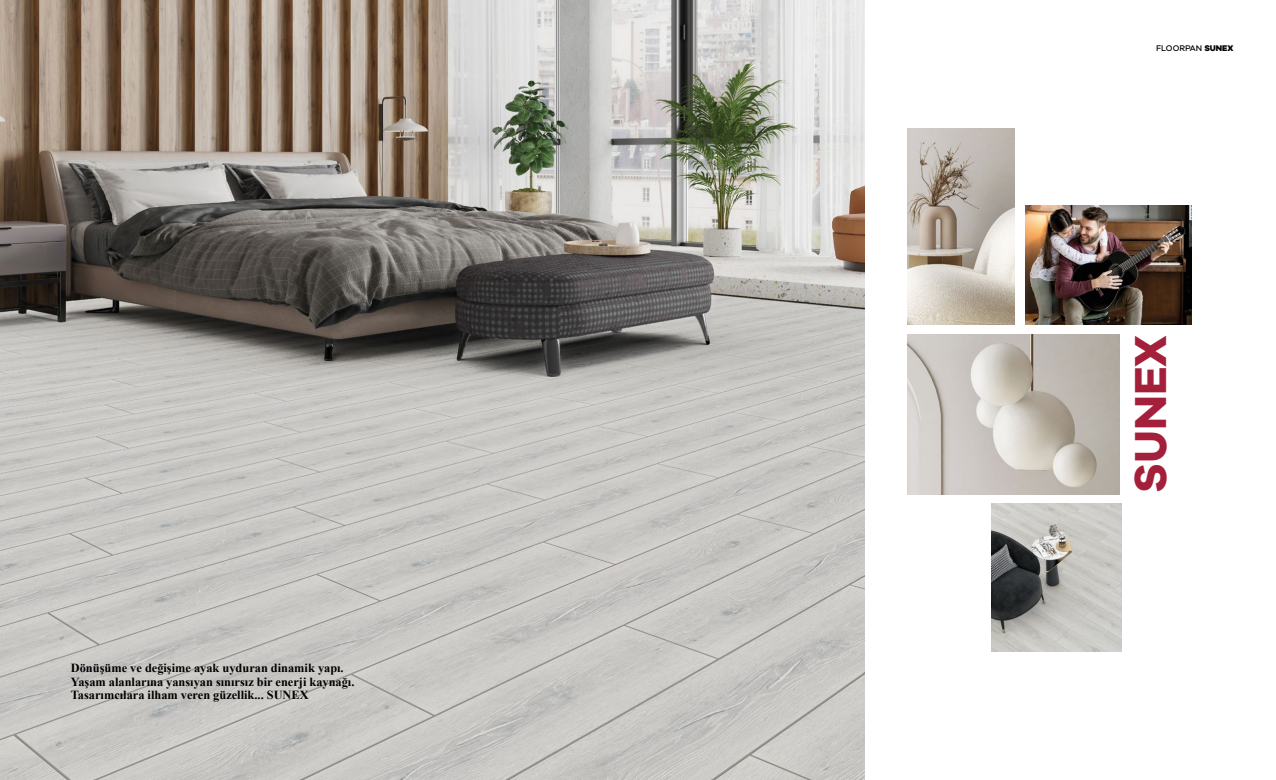
<style>
.page{position:relative;width:1276px;height:780px;background:#fff}
.page>*{position:absolute;margin:0;border:0;box-sizing:border-box;transform-origin:0 0}
.t1{font:700 46.2px "Galano Grotesque";color:#a31f3a}
.t2{font:700 12.4px/13.6px "Times New Roman";color:#000}
.t3{font:500 8.4px "Galano Grotesque";color:#000}
.s1{font-weight:800}
</style>
<div class="page">
<img style="left:0;top:0;width:865px;height:780px">
<img style="left:907px;top:128px;width:107px;height:196px">
<img style="left:907px;top:335px;width:213px;height:159px">
<img style="left:1025px;top:205px;width:166px;height:119px">
<img style="left:992px;top:504px;width:130px;height:147px">
<p class="t2" style="left:71px;top:660px;width:285px">Dönüşüme ve değişime ayak uyduran dinamik yapı.<br>Yaşam alanlarına yansıyan sınırsız bir enerji kaynağı.<br>Tasarımcılara ilham veren güzellik... SUNEX</p>
<p class="t3" style="left:1156px;top:43px;width:79px">FLOORPAN <span class="s1">SUNEX</span></p>
<h1 class="t1" style="left:1122px;top:493px;width:160px;rotate:-90deg">SUNEX</h1>
</div>
